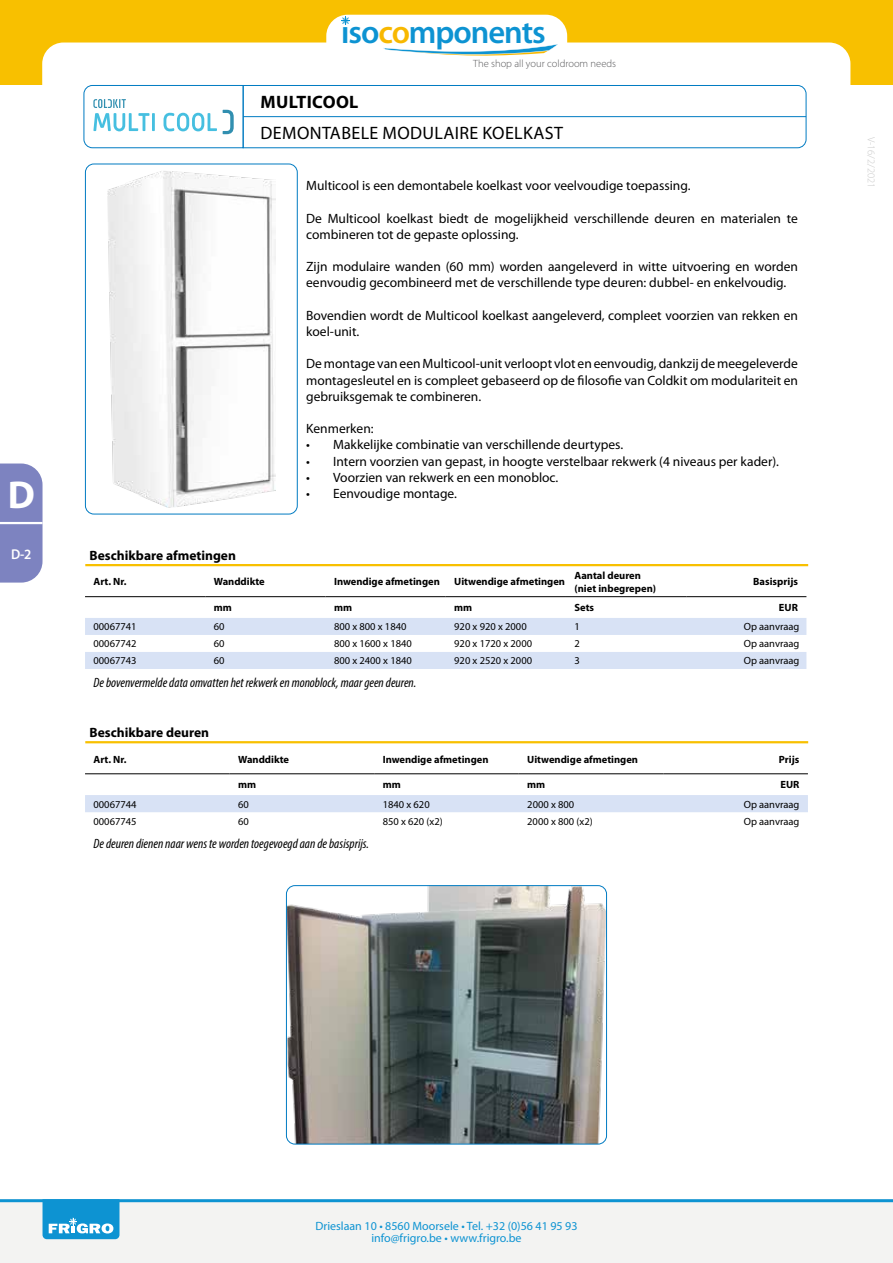
<style>
.page{position:relative;width:893px;height:1263px;background:#fff}
.page>*{position:absolute;margin:0;border:0;box-sizing:border-box;transform-origin:0 0}
.t1{font:700 39px "Myriad Pro";color:#fff}
.t2{font:600 32.55px "Myriad Pro";letter-spacing:-.035em;color:#0d93d2}
.t3{font:18px "Myriad Pro";letter-spacing:.02em;color:#000}
.t4{font:700 18px "Myriad Pro";letter-spacing:.02em;color:#000}
.t5{font:600 14.25px "Myriad Pro";color:#fff;scale:.95 1}
.t6{font:13.5px/16.2px "Myriad Pro";color:#000}
.t7{font:italic condensed 13.5px "Myriad Pro";color:#000}
.t8{font:700 13.5px "Myriad Pro";color:#000}
.t9{font:12px/12px "Myriad Pro";color:#0d93d2;text-align:center}
.t10{font:10.5px/17px "Myriad Pro";color:#000;text-align:justify}
.t11{font:700 10.5px/12.6px "Myriad Pro";color:#000}
.t12{font:300 10.5px "Myriad Pro";color:#58585a}
.t13{font:300 10.5px "Myriad Pro";color:#cacaca}
.s1{color:#f8b800}
</style>
<div class="page">
<div style="left:0;top:0;width:893px;height:85px;background:#f8c000"></div>
<div style="left:42px;top:43px;width:808px;height:85px;background:#fff;border-radius:21px"></div>
<div style="left:326px;top:15px;width:241px;height:55px;background:#fff;border-radius:21px"></div>
<svg style="left:341px;top:16px;width:9px;height:9px"></svg>
<svg style="left:383px;top:44px;width:175px;height:12px"></svg>
<svg style="left:0;top:463px;width:43px;height:120px;background:#848ac3"></svg>
<hr style="left:0;top:522px;width:43px;height:2px;background:#fff">
<div style="left:0;top:1202px;width:893px;height:61px;background:#f3f3f2"></div>
<svg style="left:43px;top:1202px;width:76px;height:37px;background:#32a3d8"></svg>
<hr style="left:0;top:1199px;width:893px;height:3px;background:#0d93d2">
<img style="left:107px;top:171px;width:168px;height:337px">
<div style="left:85px;top:164px;width:213px;height:350px;border:1px solid #007bc2;border-radius:9px"></div>
<img style="left:286px;top:886px;width:321px;height:258px">
<div style="left:286px;top:885px;width:321px;height:259px;border:1px solid #007bc2;border-radius:9px"></div>
<hr style="left:85px;top:564px;width:723px;height:2px;background:#f8c000">
<hr style="left:85px;top:741px;width:723px;height:2px;background:#f8c000">
<svg style="left:85px;top:618px;width:721px;height:51px"></svg>
<div style="left:85px;top:795px;width:723px;height:17px;background:#d8e2f5"></div>
<svg style="left:83px;top:85px;width:724px;height:64px"></svg>
<hr style="left:85px;top:596px;width:120px;height:1px;background:#000">
<hr style="left:205px;top:596px;width:120px;height:1px;background:#000">
<hr style="left:325px;top:596px;width:121px;height:1px;background:#000">
<hr style="left:446px;top:596px;width:120px;height:1px;background:#000">
<hr style="left:566px;top:596px;width:120px;height:1px;background:#000">
<hr style="left:686px;top:596px;width:120px;height:1px;background:#000">
<hr style="left:85px;top:773px;width:145px;height:1px;background:#000">
<hr style="left:230px;top:773px;width:144px;height:1px;background:#000">
<hr style="left:374px;top:773px;width:145px;height:1px;background:#000">
<hr style="left:519px;top:773px;width:144px;height:1px;background:#000">
<hr style="left:663px;top:773px;width:145px;height:1px;background:#000">
<h1 class="t1" style="left:8px;top:469px;width:29px">D</h1>
<p class="t5" style="left:11px;top:545px;width:23px">D-2</p>
<h2 class="t2" style="left:341px;top:11px;width:206px">iso<span class="s1">co</span>mponents</h2>
<p class="t12" style="left:473px;top:58px;width:144px">The shop all your coldroom needs</p>
<h3 class="t4" style="left:261px;top:90px;width:99px">MULTICOOL</h3>
<h3 class="t3" style="left:261px;top:122px;width:304px">DEMONTABELE MODULAIRE KOELKAST</h3>
<p class="t8" style="left:90px;top:547px;width:148px">Beschikbare afmetingen</p>
<p class="t6" style="left:306px;top:177px;width:386px">Multicool is een demontabele koelkast voor veelvoudige toepassing.</p>
<p class="t6" style="left:306px;top:210px;width:493px">De Multicool koelkast biedt de mogelijkheid verschillende deuren en materialen te combineren tot de gepaste oplossing.</p>
<p class="t6" style="left:306px;top:258px;width:493px">Zijn modulaire wanden (60 mm) worden aangeleverd in witte uitvoering en worden eenvoudig gecombineerd met de verschillende type deuren: dubbel- en enkelvoudig.</p>
<p class="t6" style="left:306px;top:307px;width:493px">Bovendien wordt de Multicool koelkast aangeleverd, compleet voorzien van rekken en koel-unit.</p>
<p class="t6" style="left:306px;top:356px;width:493px;text-align:justify">De montage van een Multicool-unit verloopt vlot en eenvoudig, dankzij de meegeleverde montagesleutel en is compleet gebaseerd op de filosofie van Coldkit om modulariteit en gebruiksgemak te combineren.</p>
<p class="t6" style="left:306px;top:420px;width:69px">Kenmerken:</p>
<p class="t6" style="left:306px;top:437px;width:319px">• Makkelijke combinatie van verschillende deurtypes.</p>
<p class="t6" style="left:306px;top:453px;width:474px">• Intern voorzien van gepast, in hoogte verstelbaar rekwerk (4 niveaus per kader).</p>
<p class="t6" style="left:306px;top:469px;width:254px">• Voorzien van rekwerk en een monobloc.</p>
<p class="t6" style="left:306px;top:485px;width:152px">• Eenvoudige montage.</p>
<p class="t11" style="left:94px;top:575px;width:34px">Art. Nr.</p>
<p class="t11" style="left:214px;top:575px;width:53px">Wanddikte</p>
<p class="t11" style="left:334px;top:575px;width:107px">Inwendige afmetingen</p>
<p class="t11" style="left:454px;top:575px;width:112px">Uitwendige afmetingen</p>
<p class="t11" style="left:574px;top:569px;width:83px">Aantal deuren (niet inbegrepen)</p>
<p class="t11" style="left:753px;top:575px;width:46px">Basisprijs</p>
<p class="t11" style="left:214px;top:601px;width:20px">mm</p>
<p class="t11" style="left:334px;top:601px;width:20px">mm</p>
<p class="t11" style="left:454px;top:601px;width:20px">mm</p>
<p class="t11" style="left:574px;top:601px;width:21px">Sets</p>
<p class="t11" style="left:779px;top:601px;width:20px">EUR</p>
<p class="t10" style="left:94px;top:618px;width:45px">00067741</p>
<p class="t10" style="left:214px;top:618px;width:12px">60</p>
<p class="t10" style="left:334px;top:618px;width:74px">800 x 800 x 1840</p>
<p class="t10" style="left:454px;top:618px;width:74px">920 x 920 x 2000</p>
<p class="t10" style="left:574px;top:618px;width:7px">1</p>
<p class="t10" style="left:94px;top:635px;width:45px">00067742</p>
<p class="t10" style="left:214px;top:635px;width:12px">60</p>
<p class="t10" style="left:334px;top:635px;width:79px">800 x 1600 x 1840</p>
<p class="t10" style="left:454px;top:635px;width:79px">920 x 1720 x 2000</p>
<p class="t10" style="left:574px;top:635px;width:7px">2</p>
<p class="t10" style="left:94px;top:652px;width:45px">00067743</p>
<p class="t10" style="left:214px;top:652px;width:12px">60</p>
<p class="t10" style="left:334px;top:652px;width:79px">800 x 2400 x 1840</p>
<p class="t10" style="left:454px;top:652px;width:79px">920 x 2520 x 2000</p>
<p class="t10" style="left:574px;top:652px;width:7px">3</p>
<p class="t7" style="left:94px;top:675px;width:324px">De bovenvermelde data omvatten het rekwerk en monoblock, maar geen deuren.</p>
<p class="t8" style="left:90px;top:724px;width:121px">Beschikbare deuren</p>
<p class="t10" style="left:744px;top:618px;width:57px">Op aanvraag Op aanvraag Op aanvraag</p>
<p class="t11" style="left:94px;top:752px;width:34px">Art. Nr.</p>
<p class="t11" style="left:238px;top:752px;width:53px">Wanddikte</p>
<p class="t11" style="left:383px;top:752px;width:107px">Inwendige afmetingen</p>
<p class="t11" style="left:527px;top:752px;width:112px">Uitwendige afmetingen</p>
<p class="t11" style="left:779px;top:752px;width:22px">Prijs</p>
<p class="t11" style="left:238px;top:778px;width:20px">mm</p>
<p class="t11" style="left:383px;top:778px;width:20px">mm</p>
<p class="t11" style="left:527px;top:778px;width:20px">mm</p>
<p class="t11" style="left:780px;top:778px;width:20px">EUR</p>
<p class="t10" style="left:94px;top:795px;width:45px">00067744</p>
<p class="t10" style="left:238px;top:795px;width:12px">60</p>
<p class="t10" style="left:383px;top:795px;width:49px">1840 x 620</p>
<p class="t10" style="left:527px;top:795px;width:49px">2000 x 800</p>
<p class="t10" style="left:94px;top:812px;width:45px">00067745</p>
<p class="t10" style="left:238px;top:812px;width:12px">60</p>
<p class="t10" style="left:383px;top:812px;width:62px">850 x 620 (x2)</p>
<p class="t10" style="left:527px;top:812px;width:67px">2000 x 800 (x2)</p>
<p class="t7" style="left:94px;top:836px;width:277px">De deuren dienen naar wens te worden toegevoegd aan de basisprijs.</p>
<p class="t10" style="left:744px;top:795px;width:57px">Op aanvraag<br>Op aanvraag</p>
<p class="t13" style="left:878px;top:137px;width:53px;rotate:90deg">V-16/2/2021</p>
<p class="t9" style="left:315px;top:1219px;width:264px">Drieslaan 10 • 8560 Moorsele • Tel. +32 (0)56 41 95 93 info@frigro.be • www.frigro.be</p>
</div>
